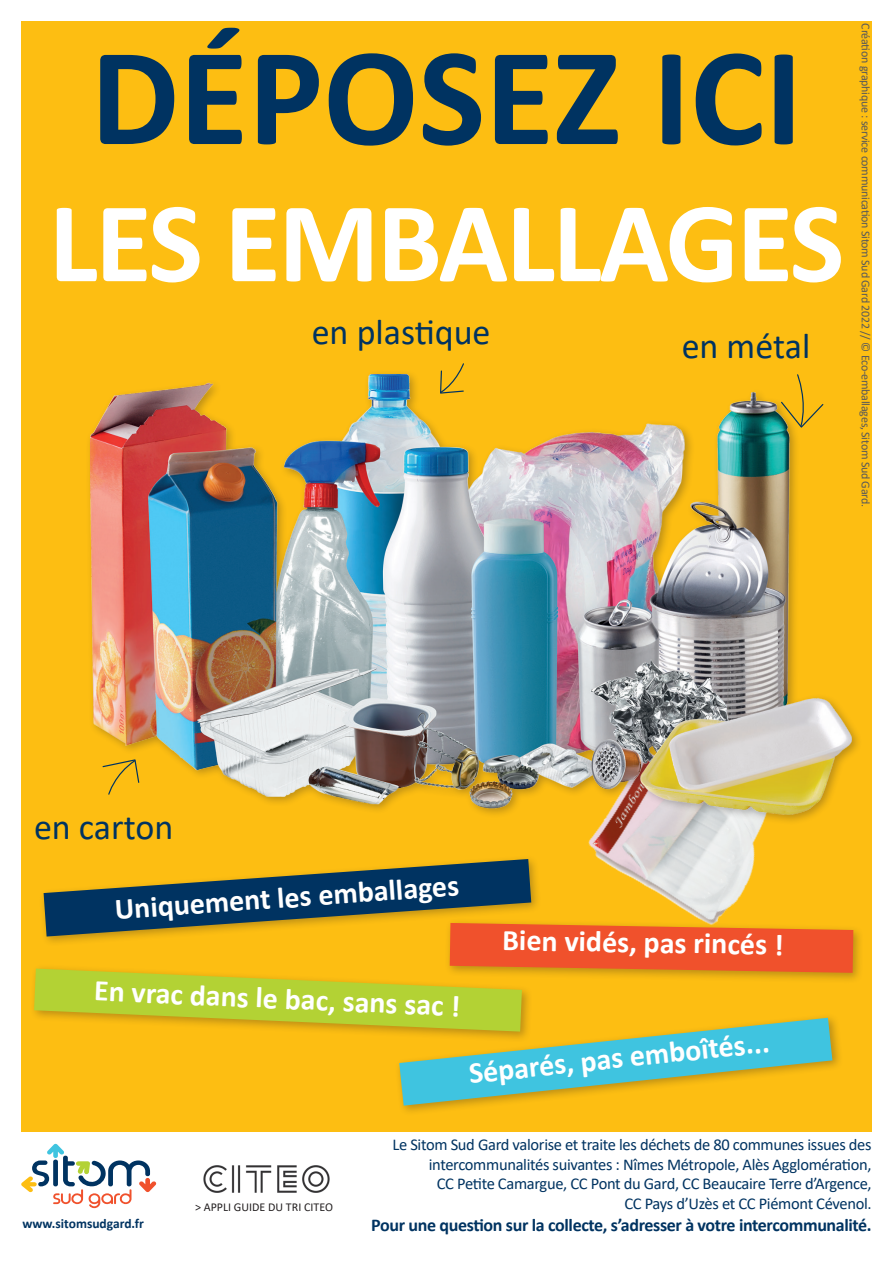
<style>
.page{position:relative;width:893px;height:1263px;background:#fff}
.page>*{position:absolute;margin:0;border:0;box-sizing:border-box;transform-origin:0 0}
.t1{font:700 141px "Calibri";color:#003361}
.t2{font:700 115.5px "Calibri";letter-spacing:-.02em;color:#fff}
.t3{font:36px "Calibri";color:#003361}
.t4{font:700 30px "Calibri";color:#fff}
.t5{font:700 18px "Calibri";letter-spacing:-.02em;color:#003361}
.t6{font:16.5px/19.8px "Calibri";letter-spacing:-.02em;color:#003361;text-align:right}
.t7{font:700 13.5px "Calibri";color:#003361}
.t8{font:12px "Calibri";letter-spacing:-.02em;color:#57585a}
.t9{font:12px "Calibri";color:#231f20}
</style>
<div class="page">
<div style="left:21px;top:21px;width:851px;height:1175px;background:#fdbe12"></div>
<svg style="left:460px;top:363px;width:4px;height:6px"></svg>
<div style="left:444px;top:918px;width:421px;height:66px;background:#231f20;opacity:.3"></div>
<svg style="left:34px;top:859px;width:819px;height:247px"></svg>
<img style="left:549px;top:825px;width:282px;height:166px">
<div style="left:85px;top:369px;width:777px;height:456px;background:#231f20;opacity:.3"></div>
<img style="left:90px;top:374px;width:761px;height:440px">
<div style="left:0;top:1132px;width:893px;height:131px;background:#fff"></div>
<img style="left:203px;top:1165px;width:127px;height:28px">
<svg style="left:21px;top:1144px;width:135px;height:64px"></svg>
<h1 class="t1" style="left:91px;top:-2px;width:713px">DÉPOSEZ ICI</h1>
<h2 class="t2" style="left:49px;top:161px;width:797px">LES EMBALLAGES</h2>
<h3 class="t3" style="left:312px;top:307px;width:180px">en plastique</h3>
<h3 class="t3" style="left:682px;top:321px;width:130px">en métal</h3>
<p class="t8" style="left:874px;top:23px;width:485px;rotate:90deg">Création graphique : service communication Sitom Sud Gard 2022 // © Eco-emballages, Sitom Sud Gard.</p>
<h3 class="t3" style="left:34px;top:802px;width:141px">en carton</h3>
<h3 class="t4" style="left:113px;top:888px;width:347px;rotate:-4deg">Uniquement les emballages</h3>
<h3 class="t4" style="left:95px;top:968px;width:368px;rotate:3deg">En vrac dans le bac, sans sac !</h3>
<h3 class="t4" style="left:503px;top:919px;width:283px;rotate:1deg">Bien vidés, pas rincés !</h3>
<h3 class="t4" style="left:467px;top:1052px;width:303px;rotate:-6deg">Séparés, pas emboîtés...</h3>
<p class="t7" style="left:22px;top:1214px;width:123px">www.sitomsudgard.fr</p>
<p class="t9" style="left:195px;top:1199px;width:139px">&gt; APPLI GUIDE DU TRI CITEO</p>
<p class="t6" style="left:392px;top:1134px;width:481px">Le Sitom Sud Gard valorise et traite les déchets de 80 communes issues des intercommunalités suivantes : Nîmes Métropole, Alès Agglomération,<br>CC Petite Camargue, CC Pont du Gard, CC Beaucaire Terre d’Argence,<br>CC Pays d’Uzès et CC Piémont Cévenol.</p>
<p class="t5" style="left:371px;top:1212px;width:502px">Pour une question sur la collecte, s’adresser à votre intercommunalité.</p>
</div>
